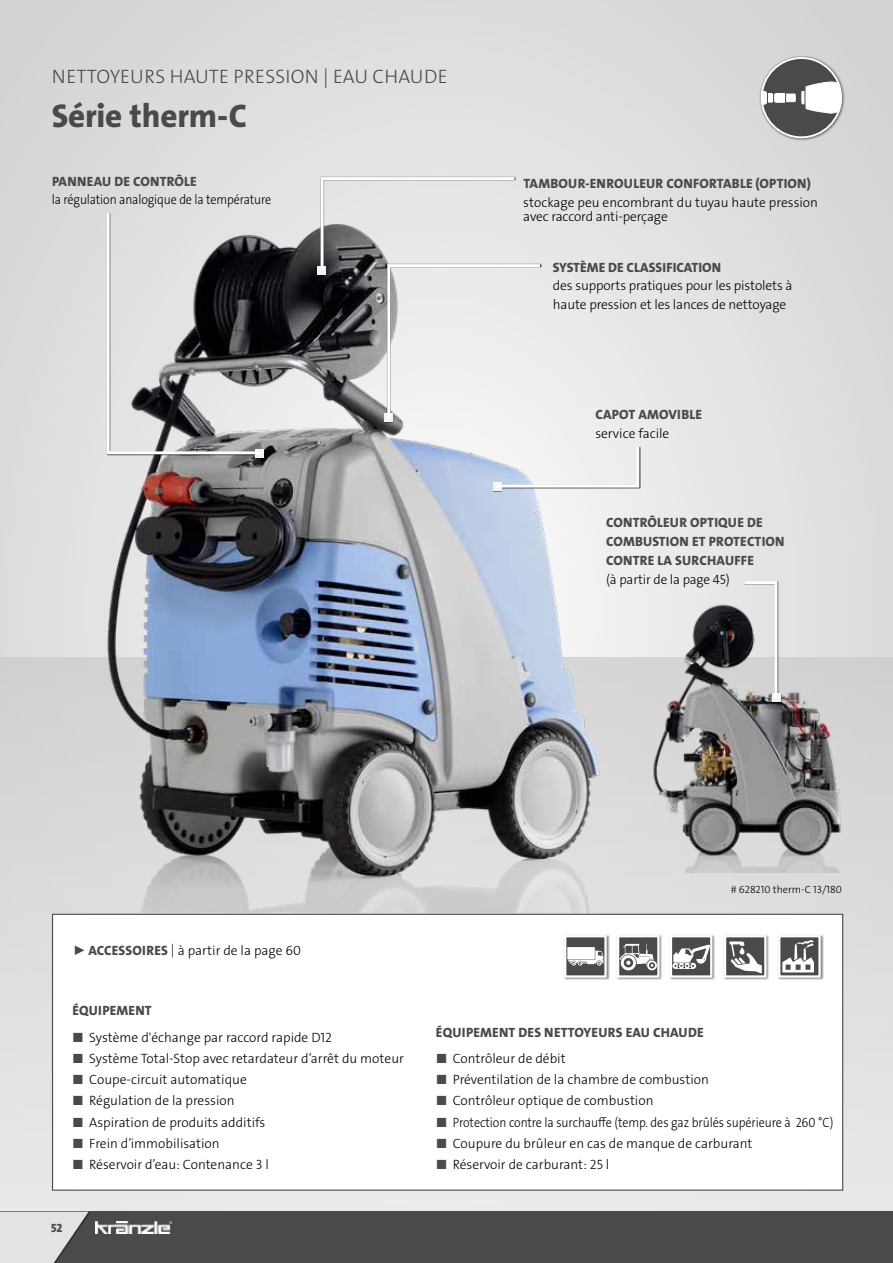
<style>
.page{position:relative;width:893px;height:1263px;background:#fff}
.page>*{position:absolute;margin:0;border:0;box-sizing:border-box;transform-origin:0 0}
.t1{font:33px "The Sans LP8 Ex Bld";letter-spacing:-.005em;color:#4a4a49}
.t2{font:19.5px "The Sans LP3 Lig";letter-spacing:.015em;color:#4a4a49}
.t3{font:13.5px/13.5px "The Sans LP3 Lig";color:#000}
.t4{font:13.5px/18.8px "The Sans LP8 Ex Bld";letter-spacing:.015em;color:#4a4a49}
.t5{font:13.5px "The Sans LP3 Lig";color:#000;scale:.9 1}
.t6{font:12px "The Sans LP8 Ex Bld";color:#4a4a49}
.t7{font:10.5px "The Sans LP3 Lig";color:#000}
.s1{font-family:"The Sans LP8 Ex Bld";color:#4a4a49}
.s2{color:#4a4a49}
</style>
<div class="page">
<div style="left:0;top:0;width:893px;height:1224px;background:#dcdcdc"></div>
<div style="left:0;top:657px;width:893px;height:606px;background:linear-gradient(to bottom,#d0d0d0,#ebebeb)"></div>
<div style="left:0;top:1211px;width:893px;height:52px;background:#4a4a49"></div>
<svg style="left:0;top:1211px;width:89px;height:52px"></svg>
<img style="left:95px;top:1221px;width:77px;height:12px">
<img style="left:53px;top:212px;width:725px;height:700px">
<div style="left:52px;top:914px;width:791px;height:277px;background:#fff;border:1px solid #4a4a49"></div>
<div style="left:106px;top:212px;width:159px;height:247px;background:#000;opacity:.8"></div>
<svg style="left:105px;top:212px;width:158px;height:244px"></svg>
<div style="left:255px;top:449px;width:8px;height:8px;background:#f3f3f3"></div>
<div style="left:563px;top:934px;width:47px;height:47px;background:#000;opacity:.5"></div>
<div style="left:564px;top:935px;width:43px;height:43px;background:#4a4a49;border:2px solid #fff"></div>
<svg style="left:567px;top:947px;width:37px;height:19px"></svg>
<div style="left:616px;top:934px;width:47px;height:47px;background:#000;opacity:.5"></div>
<div style="left:617px;top:935px;width:42px;height:43px;background:#4a4a49;border:2px solid #fff"></div>
<svg style="left:619px;top:943px;width:38px;height:27px"></svg>
<div style="left:669px;top:934px;width:46px;height:47px;background:#000;opacity:.5"></div>
<div style="left:670px;top:935px;width:42px;height:43px;background:#4a4a49;border:2px solid #fff"></div>
<svg style="left:672px;top:944px;width:38px;height:25px"></svg>
<div style="left:777px;top:934px;width:47px;height:47px;background:#000;opacity:.5"></div>
<div style="left:778px;top:935px;width:43px;height:43px;background:#4a4a49;border:2px solid #fff"></div>
<svg style="left:782px;top:940px;width:32px;height:32px"></svg>
<div style="left:723px;top:934px;width:47px;height:47px;background:#000;opacity:.5"></div>
<div style="left:724px;top:935px;width:42px;height:43px;background:#4a4a49;border:2px solid #fff"></div>
<svg style="left:730px;top:941px;width:32px;height:32px"></svg>
<div style="left:384px;top:413px;width:9px;height:9px;background:#f3f3f3"></div>
<svg style="left:319px;top:176px;width:224px;height:245px"></svg>
<svg style="left:317px;top:266px;width:9px;height:9px"></svg>
<img style="left:595px;top:574px;width:298px;height:298px">
<div style="left:493px;top:446px;width:148px;height:46px;background:#000;opacity:.8"></div>
<svg style="left:494px;top:443px;width:147px;height:46px;background:#e8e9ec"></svg>
<div style="left:493px;top:482px;width:9px;height:9px;background:#f5f5f6"></div>
<div style="left:744px;top:581px;width:38px;height:122px;background:#000;opacity:.8"></div>
<svg style="left:741px;top:580px;width:38px;height:121px"></svg>
<div style="left:772px;top:693px;width:9px;height:9px;background:#f4f4f4"></div>
<div style="left:759px;top:56px;width:86px;height:85px;background:#000;opacity:.55"></div>
<div style="left:762px;top:58px;width:79px;height:79px;background:#4a4a49;border-radius:50%"></div>
<div style="left:761px;top:57px;width:81px;height:81px;border:2px solid #fff;border-radius:50%"></div>
<svg style="left:762px;top:66px;width:81px;height:48px"></svg>
<h2 class="t2" style="left:52px;top:64px;width:397px">NETTOYEURS HAUTE PRESSION | EAU CHAUDE</h2>
<h1 class="t1" style="left:52px;top:95px;width:197px">Série therm-C</h1>
<p class="t4" style="left:52px;top:172px;width:146px">PANNEAU DE CONTRÔLE</p>
<p class="t5" style="left:52px;top:191px;width:245px">la régulation analogique de la température</p>
<p class="t4" style="left:523px;top:174px;width:289px">TAMBOUR-ENROULEUR CONFORTABLE (OPTION)</p>
<p class="t3" style="left:523px;top:196px;width:296px">stockage peu encombrant du tuyau haute pression avec raccord anti-perçage</p>
<p class="t4" style="left:553px;top:258px;width:170px">SYSTÈME DE CLASSIFICATION</p>
<p class="t3" style="left:553px;top:276px;width:241px;line-height:18.8px">des supports pratiques pour les pistolets à haute pression et les lances de nettoyage</p>
<p class="t4" style="left:595px;top:406px;width:108px">CAPOT AMOVIBLE</p>
<p class="t3" style="left:595px;top:427px;width:76px">service facile</p>
<p class="t4" style="left:606px;top:513px;width:180px">CONTRÔLEUR OPTIQUE DE<br>COMBUSTION ET PROTECTION<br>CONTRE LA SURCHAUFFE</p>
<p class="t3" style="left:606px;top:572px;width:125px">(à partir de la page 45)</p>
<p class="t3" style="left:72px;top:944px;width:230px"><span class="s1">► ACCESSOIRES</span> | à partir de la page 60</p>
<p class="t4" style="left:72px;top:1001px;width:81px">ÉQUIPEMENT</p>
<p class="t3" style="left:72px;top:1030px;width:261px"><span class="s2">■</span> Système d'échange par raccord rapide D12</p>
<p class="t3" style="left:72px;top:1052px;width:333px"><span class="s2">■</span> Système Total-Stop avec retardateur d’arrêt du moteur</p>
<p class="t3" style="left:72px;top:1073px;width:176px"><span class="s2">■</span> Coupe-circuit automatique</p>
<p class="t3" style="left:72px;top:1094px;width:164px"><span class="s2">■</span> Régulation de la pression</p>
<p class="t3" style="left:72px;top:1115px;width:195px"><span class="s2">■</span> Aspiration de produits additifs</p>
<p class="t3" style="left:72px;top:1137px;width:149px"><span class="s2">■</span> Frein d’immobilisation</p>
<p class="t3" style="left:72px;top:1158px;width:198px"><span class="s2">■</span> Réservoir d’eau: Contenance 3 l</p>
<p class="t6" style="left:51px;top:1220px;width:13px">52</p>
<p class="t7" style="left:731px;top:882px;width:113px"># 628210 therm-C 13/180</p>
<p class="t4" style="left:436px;top:1023px;width:269px">ÉQUIPEMENT DES NETTOYEURS EAU CHAUDE</p>
<p class="t3" style="left:436px;top:1052px;width:131px"><span class="s2">■</span> Contrôleur de débit</p>
<p class="t3" style="left:436px;top:1073px;width:275px"><span class="s2">■</span> Préventilation de la chambre de combustion</p>
<p class="t3" style="left:436px;top:1094px;width:219px"><span class="s2">■</span> Contrôleur optique de combustion</p>
<p class="t5" style="left:436px;top:1113px;width:443px"><span class="s2">■</span> Protection contre la surchauffe (temp. des gaz brûlés supérieure à 260 °C)</p>
<p class="t3" style="left:436px;top:1137px;width:318px"><span class="s2">■</span> Coupure du brûleur en cas de manque de carburant</p>
<p class="t3" style="left:436px;top:1158px;width:175px"><span class="s2">■</span> Réservoir de carburant: 25 l</p>
</div>
